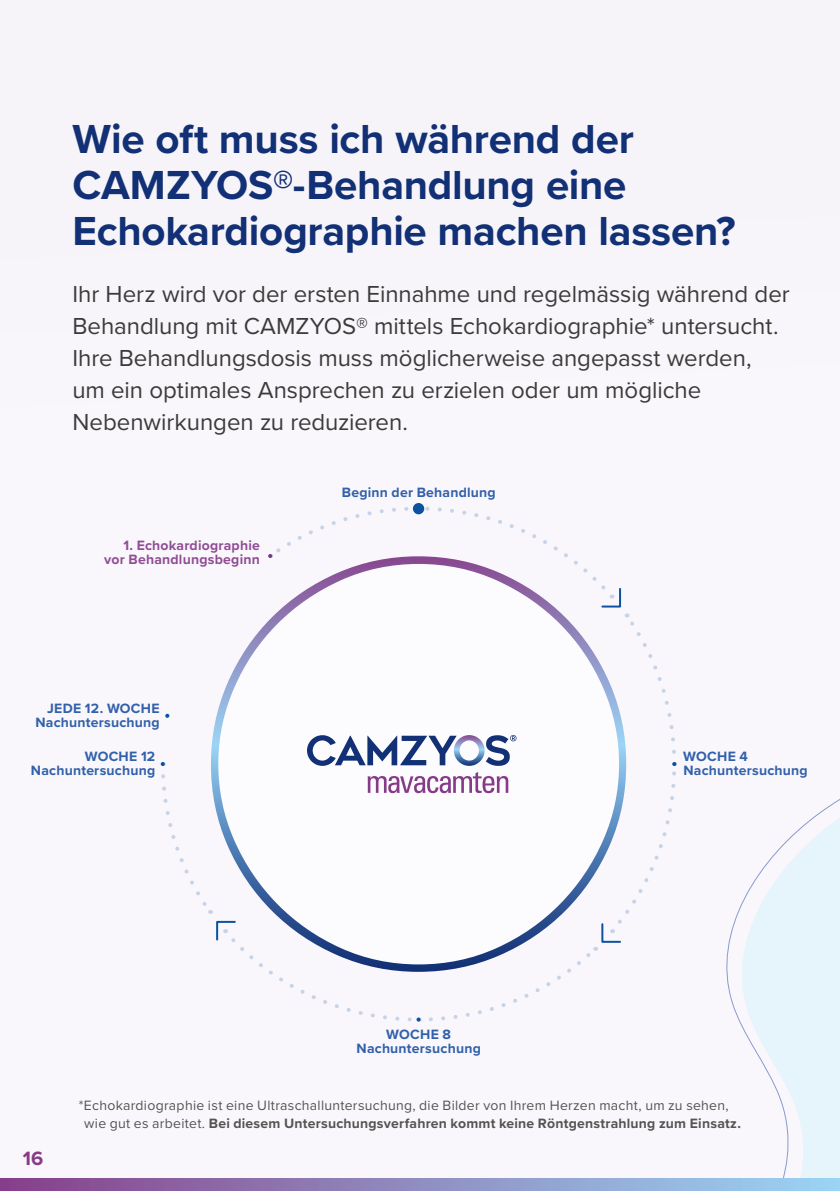
<style>
.page{position:relative;width:840px;height:1191px;background:#fff}
.page>*{position:absolute;margin:0;border:0;box-sizing:border-box;transform-origin:0 0}
.t1{font:700 42px/46px "Proxima Nova";letter-spacing:-.005em;color:#123075}
.t2{font:24px/32px "Proxima Nova";color:#3b3b3a}
.t3{font:700 20px "Proxima Nova";color:#863b89}
.t4{font:14px/18px "Proxima Nova";letter-spacing:.02em;color:#545453}
.t5{font:700 14px/14px "Proxima Nova";letter-spacing:.015em;color:#3160ab;text-align:right}
.t6{font:700 14px/14px "Proxima Nova";letter-spacing:.015em;color:#904d94;text-align:right}
.s1{font-weight:700}
</style>
<div class="page">
<div style="left:0;top:0;width:839px;height:1191px;background:#f9f7fb"></div>
<div style="left:0;top:0;width:839px;height:995px;background:#f5f1f8"></div>
<svg style="left:726px;top:799px;width:113px;height:379px"></svg>
<svg style="left:0;top:1178px;width:839px;height:13px;background:#908bc0"></svg>
<svg style="left:160px;top:504px;width:517px;height:518px"></svg>
<h1 class="t1" style="left:72px;top:115px;width:664px">Wie oft muss ich während der<br>CAMZYOS®-Behandlung eine<br>Echokardiographie machen lassen?</h1>
<p class="t2" style="left:72px;top:277px;width:718px">Ihr Herz wird vor der ersten Einnahme und regelmässig während der Behandlung mit CAMZYOS® mittels Echokardiographie* untersucht.<br>Ihre Behandlungsdosis muss möglicherweise angepasst werden, um ein optimales Ansprechen zu erzielen oder um mögliche Nebenwirkungen zu reduzieren.</p>
<p class="t6" style="left:104px;top:538px;width:157px">1. Echokardiographie vor Behandlungsbeginn</p>
<p class="t5" style="left:35px;top:701px;width:126px">JEDE 12. WOCHE<br>Nachuntersuchung</p>
<p class="t5" style="left:31px;top:749px;width:126px">WOCHE 12<br>Nachuntersuchung</p>
<p class="t5" style="left:342px;top:485px;width:155px">Beginn der Behandlung</p>
<p class="t5" style="left:356px;top:1026px;width:126px;text-align:center">WOCHE 8<br>Nachuntersuchung</p>
<p class="t5" style="left:682px;top:749px;width:126px;text-align:left">WOCHE 4<br>Nachuntersuchung</p>
<p class="t3" style="left:23px;top:1143px;width:22px">16</p>
<p class="t4" style="left:84px;top:1096px;width:657px;text-indent:-6px">*Echokardiographie ist eine Ultraschalluntersuchung, die Bilder von Ihrem Herzen macht, um zu sehen, wie gut es arbeitet. <span class="s1">Bei diesem Untersuchungsverfahren kommt keine Röntgenstrahlung zum Einsatz.</span></p>
</div>
